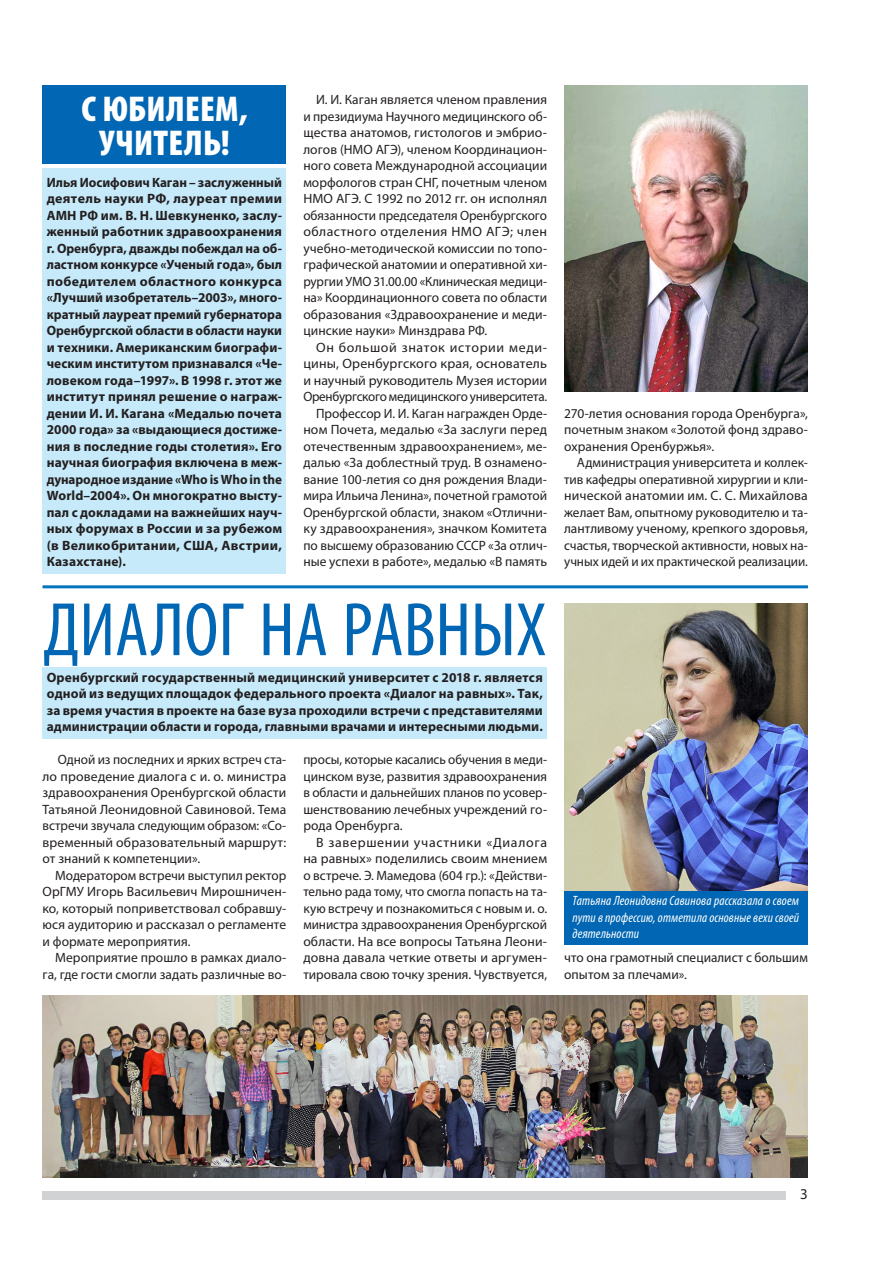
<style>
.page{position:relative;width:893px;height:1263px;background:#fff}
.page>*{position:absolute;margin:0;border:0;box-sizing:border-box;transform-origin:0 0}
.Статья{font:condensed 76.5px "Myriad Pro";color:#0166b3}
.Статья-2{font:900 condensed 36px/34.5px "Myriad Pro";letter-spacing:.005em;color:#fff;text-align:center}
.t1{font:15px "Myriad Pro";color:#231f20}
.Статья-3{font:13.5px/16.5px "Myriad Pro";letter-spacing:.005em;color:#231f20;text-align:justify}
.Статья-4{font:700 13.5px/16.5px "Myriad Pro";letter-spacing:.01em;color:#231f20;text-align:justify}
.Статья-5{font:italic condensed 13.5px/16.5px "Myriad Pro";letter-spacing:.01em;color:#fff;text-align:justify}
</style>
<div class="page">
<div style="left:42px;top:1191px;width:744px;height:9px;background:#d1d2d4"></div>
<div style="left:43px;top:168px;width:243px;height:406px;background:#c6eafa"></div>
<div style="left:43px;top:667px;width:504px;height:72px;background:#c6eafa"></div>
<div style="left:43px;top:85px;width:243px;height:79px;background:#0166b3"></div>
<img style="left:42px;top:995px;width:766px;height:183px">
<img style="left:564px;top:85px;width:244px;height:306px">
<img style="left:564px;top:604px;width:244px;height:287px">
<hr style="left:43px;top:585px;width:765px;height:3px;background:#0074be">
<div style="left:564px;top:891px;width:244px;height:54px;background:#0166b3"></div>
<p class="Статья-2" style="left:81px;top:90px;width:168px">С ЮБИЛЕЕМ,<br>УЧИТЕЛЬ!</p>
<p class="Статья-4" style="left:47px;top:174px;width:237px">Илья Иосифович Каган – заслуженный деятель науки РФ, лауреат премии АМН РФ им. В. Н. Шевкуненко, заслу&shy;женный работник здравоохранения г. Оренбурга, дважды побеждал на об&shy;ластном конкурсе «Ученый года», был победителем областного конкурса «Лучший изобретатель–2003», много&shy;кратный лауреат премий губернатора Оренбургской области в области науки и техники. Американским биографи&shy;ческим институтом признавался «Че&shy;ловеком года–1997». В 1998 г. этот же институт принял решение о награж&shy;дении И. И. Кагана «Медалью почета 2000 года» за «выдающиеся достиже&shy;ния в последние годы столетия». Его научная биография включена в меж&shy;дународное издание «Who is Who in the World–2004». Он многократно высту&shy;пал с докладами на важнейших науч&shy;ных форумах в России и за рубежом (в Великобритании, США, Австрии, Казахстане).</p>
<p class="Статья-3" style="left:303px;top:91px;width:245px;text-indent:13px">И. И. Каган является членом правления и президиума Научного медицинского об&shy;щества анатомов, гистологов и эмбрио&shy;логов (НМО АГЭ), членом Координацион&shy;ного совета Международной ассоциации морфологов стран СНГ, почетным членом НМО АГЭ. С 1992 по 2012 гг. он исполнял обязанности председателя Оренбургского областного отделения НМО АГЭ; член учебно-методической комиссии по топо&shy;графической анатомии и оперативной хи&shy;рургии УМО 31.00.00 «Клиническая медици&shy;на» Координационного совета по области образования «Здравоохранение и меди&shy;цинские науки» Минздрава РФ.</p>
<p class="Статья-3" style="left:303px;top:339px;width:245px;text-indent:13px">Он большой знаток истории меди&shy;цины, Оренбургского края, основатель и научный руководитель Музея истории Оренбургского медицинского университета.</p>
<p class="Статья-3" style="left:303px;top:405px;width:245px;text-indent:13px">Профессор И. И. Каган награжден Орде&shy;ном Почета, медалью «За заслуги перед отечественным здравоохранением», ме&shy;далью «За доблестный труд. В ознамено&shy;вание 100-летия со дня рождения Влади&shy;мира Ильича Ленина», почетной грамотой Оренбургской области, знаком «Отлични&shy;ку здравоохранения», значком Комитета по высшему образованию СССР «За отлич&shy;ные успехи в работе», медалью «В память</p>
<p class="Статья-3" style="left:564px;top:405px;width:245px">270-летия основания города Оренбурга», почетным знаком «Золотой фонд здраво&shy;охранения Оренбуржья».</p>
<p class="Статья-3" style="left:564px;top:454px;width:245px;text-indent:13px">Администрация университета и коллек&shy;тив кафедры оперативной хирургии и кли&shy;нической анатомии им. С. С. Михайлова желает Вам, опытному руководителю и та&shy;лантливому ученому, крепкого здоровья, счастья, творческой активности, новых на&shy;учных идей и их практической реализации.</p>
<p class="Статья" style="left:43px;top:584px;width:505px">ДИАЛОГ НА РАВНЫХ</p>
<p class="Статья-4" style="left:47px;top:669px;width:498px">Оренбургский государственный медицинский университет с 2018 г. является одной из ведущих площадок федерального проекта «Диалог на равных». Так, за время участия в проекте на базе вуза проходили встречи с представителями администрации области и города, главными врачами и интересными людьми.</p>
<p class="Статья-3" style="left:43px;top:751px;width:245px;text-indent:15px">Одной из последних и ярких встреч ста&shy;ло проведение диалога с и. о. министра здравоохранения Оренбургской области Татьяной Леонидовной Савиновой. Тема встречи звучала следующим образом: «Со&shy;временный образовательный маршрут: от знаний к компетенции».</p>
<p class="Статья-3" style="left:43px;top:867px;width:245px;text-indent:13px">Модератором встречи выступил ректор ОрГМУ Игорь Васильевич Мирошничен&shy;ко, который поприветствовал собравшу&shy;юся аудиторию и рассказал о регламенте и формате мероприятия.</p>
<p class="Статья-3" style="left:43px;top:949px;width:245px;text-align:right">Мероприятие прошло в рамках диало&shy;га, где гости смогли задать различные во-</p>
<p class="Статья-3" style="left:303px;top:751px;width:245px">просы, которые касались обучения в меди&shy;цинском вузе, развития здравоохранения в области и дальнейших планов по усовер&shy;шенствованию лечебных учреждений го&shy;рода Оренбурга.</p>
<p class="Статья-3" style="left:303px;top:834px;width:245px;text-indent:13px">В завершении участники «Диалога на равных» поделились своим мнением о встрече. Э. Мамедова (604 гр.): «Действи&shy;тельно рада тому, что смогла попасть на та&shy;кую встречу и познакомиться с новым и. о. министра здравоохранения Оренбургской области. На все вопросы Татьяна Леони&shy;довна давала четкие ответы и аргумен&shy;тировала свою точку зрения. Чувствуется,</p>
<p class="Статья-5" style="left:573px;top:892px;width:228px">Татьяна Леонидовна Савинова рассказала о своем пути в профессию, отметила основные вехи своей деятельности</p>
<p class="Статья-3" style="left:564px;top:949px;width:245px">что она грамотный специалист с большим опытом за плечами».</p>
<p class="t1" style="left:800px;top:1185px;width:9px">3</p>
</div>
